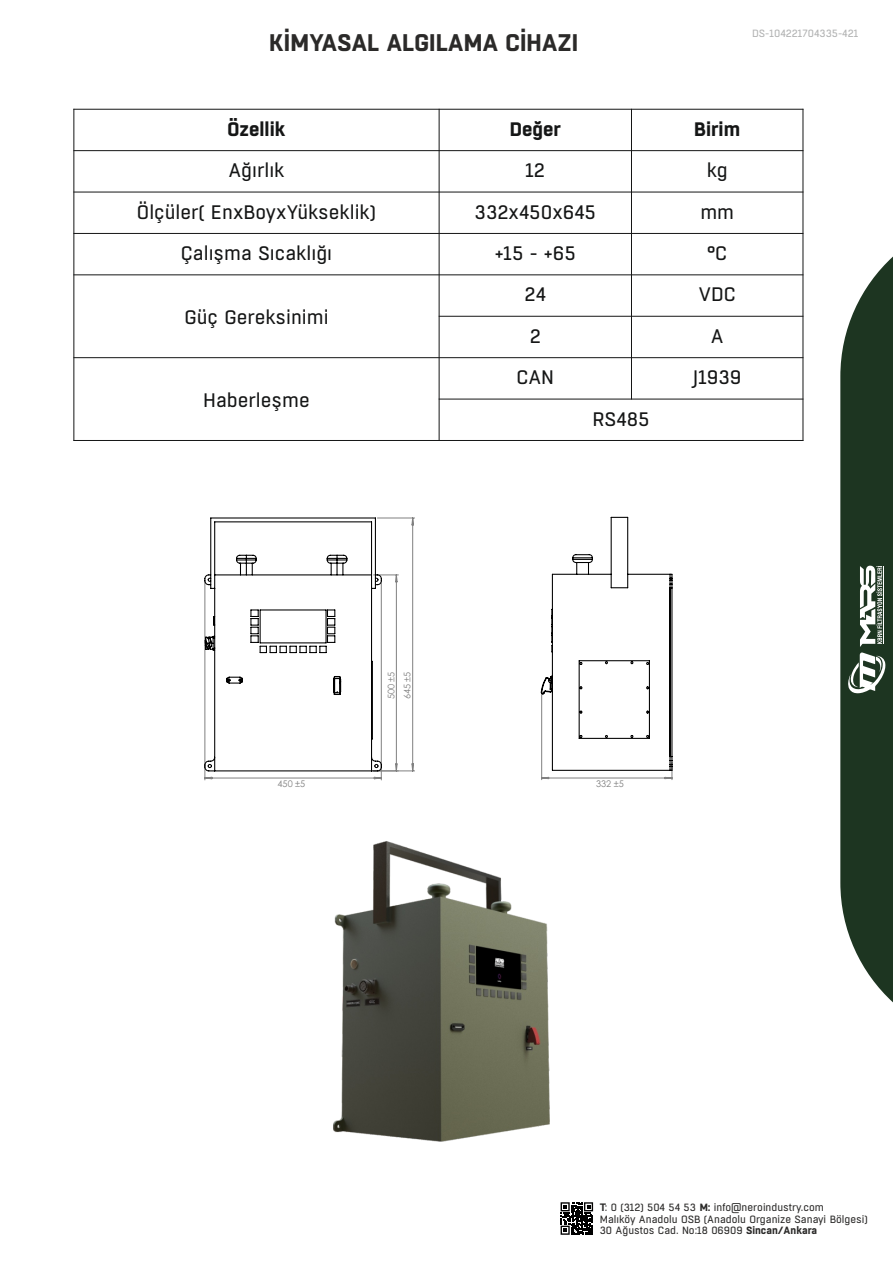
<style>
.page{position:relative;width:893px;height:1263px;background:#fff}
.page>*{position:absolute;margin:0;border:0;box-sizing:border-box;transform-origin:0 0}
.t1{font:700 24px "Boxed";color:#2b2a29}
.t2{font:19.5px "Boxed";color:#151616}
.t3{font:700 19.5px "Boxed";color:#151616}
.t4{font:10.5px/12.6px "Boxed";color:#2b2a29}
.t5{font:10.5px "Boxed";color:#b2b3b3}
.t6{font:9.15px/16.4px "Century Gothic";color:#808080}
.s1{font-family:"Arial";font-weight:700}
.s2{font-weight:700}
</style>
<div class="page">
<svg style="left:204px;top:517px;width:211px;height:264px"></svg>
<svg style="left:540px;top:516px;width:133px;height:264px"></svg>
<hr style="left:73px;top:109px;width:1px;height:332px;background:#151616">
<hr style="left:439px;top:109px;width:1px;height:332px;background:#151616">
<hr style="left:631px;top:109px;width:1px;height:290px;background:#151616">
<hr style="left:802px;top:109px;width:1px;height:332px;background:#151616">
<hr style="left:73px;top:440px;width:730px;height:1px;background:#151616">
<hr style="left:439px;top:399px;width:364px;height:1px;background:#151616">
<hr style="left:73px;top:357px;width:730px;height:1px;background:#151616">
<hr style="left:439px;top:316px;width:364px;height:1px;background:#151616">
<hr style="left:73px;top:274px;width:730px;height:1px;background:#151616">
<hr style="left:73px;top:233px;width:730px;height:1px;background:#151616">
<hr style="left:73px;top:192px;width:730px;height:1px;background:#151616">
<hr style="left:73px;top:150px;width:730px;height:1px;background:#151616">
<hr style="left:73px;top:109px;width:730px;height:1px;background:#151616">
<img style="left:333px;top:841px;width:217px;height:301px">
<svg style="left:840px;top:256px;width:53px;height:746px;background:#3e5342"></svg>
<svg style="left:561px;top:1202px;width:32px;height:33px"></svg>
<h1 class="t1" style="left:269px;top:33px;width:311px">KİMYASAL ALGILAMA CİHAZI</h1>
<p class="t5" style="left:752px;top:29px;width:108px">DS-104221704335-421</p>
<h2 class="t3" style="left:228px;top:122px;width:59px">Özellik</h2>
<h2 class="t3" style="left:510px;top:122px;width:53px">Değer</h2>
<h2 class="t3" style="left:694px;top:122px;width:47px">Birim</h2>
<h2 class="t2" style="left:228px;top:163px;width:58px">Ağırlık</h2>
<h2 class="t2" style="left:525px;top:163px;width:21px">12</h2>
<h2 class="t2" style="left:707px;top:163px;width:23px">kg</h2>
<h2 class="t2" style="left:137px;top:204px;width:241px">Ölçüler( EnxBoyxYükseklik)</h2>
<h2 class="t2" style="left:475px;top:204px;width:123px">332x450x645</h2>
<h2 class="t2" style="left:700px;top:204px;width:35px">mm</h2>
<h2 class="t2" style="left:181px;top:245px;width:153px">Çalışma Sıcaklığı</h2>
<h2 class="t2" style="left:495px;top:245px;width:83px">+15 - +65</h2>
<h2 class="t2" style="left:707px;top:245px;width:22px">°C</h2>
<h2 class="t2" style="left:184px;top:309px;width:146px">Güç Gereksinimi</h2>
<h2 class="t2" style="left:203px;top:392px;width:108px">Haberleşme</h2>
<h2 class="t2" style="left:525px;top:287px;width:23px">24</h2>
<h2 class="t2" style="left:698px;top:287px;width:39px">VDC</h2>
<h2 class="t2" style="left:530px;top:328px;width:13px">2</h2>
<h2 class="t2" style="left:711px;top:328px;width:14px">A</h2>
<h2 class="t2" style="left:516px;top:370px;width:39px">CAN</h2>
<h2 class="t2" style="left:693px;top:370px;width:50px">J1939</h2>
<h2 class="t2" style="left:592px;top:411px;width:59px">RS485</h2>
<p class="t6" style="left:278px;top:776px;width:29px">450 ±5</p>
<p class="t6" style="left:384px;top:699px;width:29px;rotate:-90deg">500 ±5<br>645 ±5</p>
<p class="t6" style="left:596px;top:776px;width:29px">332 ±5</p>
<p class="t4" style="left:600px;top:1201px;width:270px"><span class="s1">T</span>: 0 (312) 504 54 53 <span class="s2">M:</span> info@neroindustry.com<br>Malıköy Anadolu OSB (Anadolu Organize Sanayi Bölgesi)</p>
<p class="t4" style="left:600px;top:1224px;width:219px">30 Ağustos Cad. No:18 06909 <span class="s2">Sincan/Ankara</span></p>
</div>
